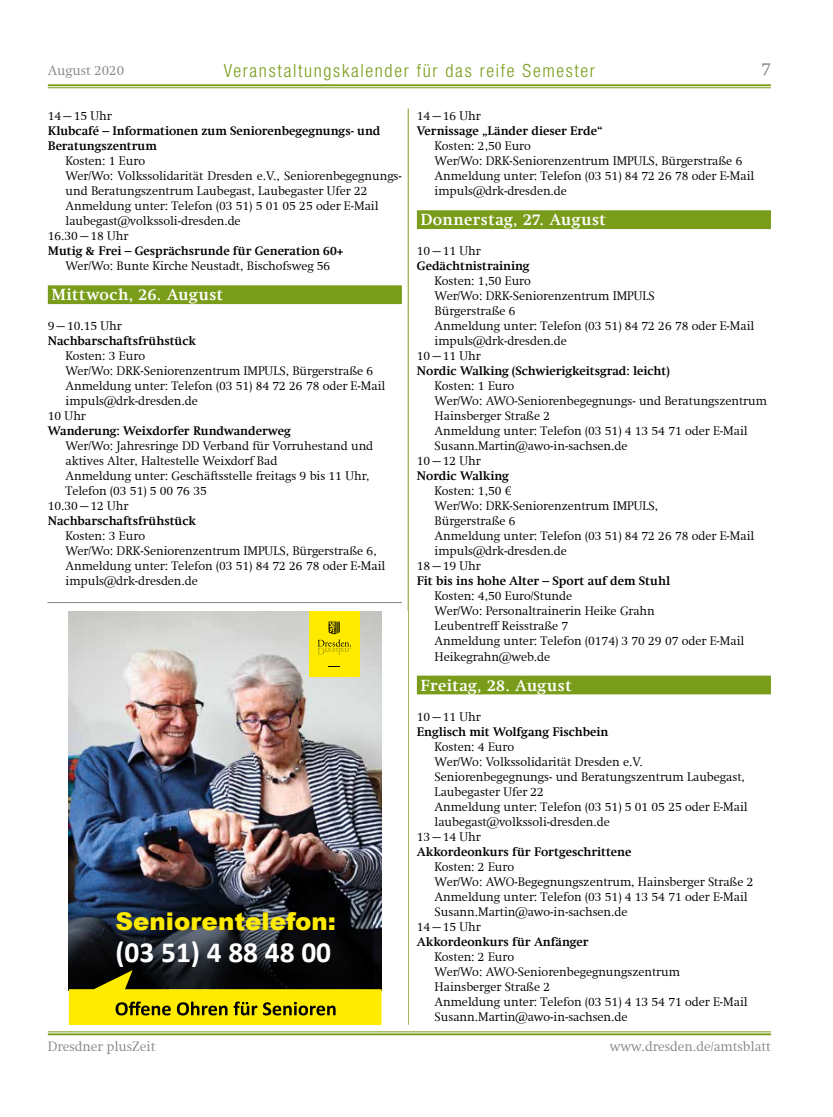
<style>
.page{position:relative;width:833px;height:1117px;background:#fff}
.page>*{position:absolute;margin:0;border:0;box-sizing:border-box;transform-origin:0 0}
.t1{font:700 29.25px "Calibri";color:#fff}
.t2{font:900 24.38px "Arial";color:#ffeb00}
.t3{font:300 condensed 18.12px "Helvetica Neue";letter-spacing:.09em;color:#799d1a}
.t4{font:300 18.12px "Swift Com";color:#878787}
.Pluszeit_Datum{font:700 16.25px "Swift Com";letter-spacing:.025em;color:#fff}
.t5{font:300 13.75px "Swift Com";letter-spacing:-.005em;color:#878787}
.Pluszeit_Fliesstext{font:300 12.5px/15px "Swift Com";letter-spacing:-.005em;color:#000}
.Pluszeit_Zeitangabe{font:700 12.5px "Swift Com";letter-spacing:-.005em;color:#000}
</style>
<div class="page">
<hr style="left:48px;top:87px;width:723px;height:1px;background:#799d1a">
<hr style="left:48px;top:84px;width:723px;height:2px;background:#799d1a">
<hr style="left:48px;top:1031px;width:723px;height:1px;background:#799d1a">
<hr style="left:48px;top:1033px;width:723px;height:2px;background:#799d1a">
<hr style="left:408px;top:108px;width:1px;height:916px;background:#799d1a">
<div style="left:48px;top:285px;width:354px;height:19px;background:#799d1a"></div>
<div style="left:417px;top:210px;width:354px;height:19px;background:#799d1a"></div>
<div style="left:417px;top:675px;width:354px;height:19px;background:#799d1a"></div>
<hr style="left:47px;top:602px;width:355px;height:1px;background:#878787">
<img style="left:69px;top:611px;width:312px;height:358px">
<svg style="left:69px;top:878px;width:304px;height:91px;background:#1d222e"></svg>
<div style="left:309px;top:611px;width:51px;height:65px;background:#ffeb00"></div>
<svg style="left:328px;top:666px;width:12px;height:1px"></svg>
<svg style="left:317px;top:621px;width:34px;height:33px"></svg>
<svg style="left:56px;top:969px;width:338px;height:64px"></svg>
<p class="t5" style="left:48px;top:62px;width:78px">August 2020</p>
<h3 class="t3" style="left:224px;top:60px;width:373px">Veranstaltungskalender für das reife Semester</h3>
<h3 class="t4" style="left:761px;top:58px;width:11px">7</h3>
<p class="Pluszeit_Fliesstext" style="left:48px;top:108px;width:65px">14–15 Uhr</p>
<p class="Pluszeit_Zeitangabe" style="left:48px;top:123px;width:334px">Klubcafé – Informationen zum Seniorenbegegnungs- und</p>
<p class="Pluszeit_Zeitangabe" style="left:48px;top:138px;width:111px">Beratungszentrum</p>
<p class="Pluszeit_Fliesstext" style="left:66px;top:153px;width:81px">Kosten: 1 Euro</p>
<p class="Pluszeit_Fliesstext" style="left:66px;top:168px;width:338px">Wer/Wo: Volkssolidarität Dresden e.V., Seniorenbegegnungs&shy;und Beratungszentrum Laubegast, Laubegaster Ufer 22</p>
<p class="Pluszeit_Fliesstext" style="left:66px;top:198px;width:314px">Anmeldung unter: Telefon (03 51) 5 01 05 25 oder E-Mail</p>
<p class="Pluszeit_Fliesstext" style="left:66px;top:213px;width:177px">laubegast@volkssoli-dresden.de</p>
<p class="Pluszeit_Fliesstext" style="left:48px;top:228px;width:82px">16.30–18 Uhr</p>
<p class="Pluszeit_Zeitangabe" style="left:48px;top:243px;width:297px">Mutig &amp; Frei – Gesprächsrunde für Generation 60+</p>
<p class="Pluszeit_Fliesstext" style="left:66px;top:258px;width:266px">Wer/Wo: Bunte Kirche Neustadt, Bischofsweg 56</p>
<p class="Pluszeit_Datum" style="left:51px;top:285px;width:173px">Mittwoch, 26. August</p>
<p class="Pluszeit_Fliesstext" style="left:48px;top:318px;width:75px">9–10.15 Uhr</p>
<p class="Pluszeit_Zeitangabe" style="left:48px;top:333px;width:150px">Nachbarschaftsfrühstück</p>
<p class="Pluszeit_Fliesstext" style="left:66px;top:348px;width:81px">Kosten: 3 Euro</p>
<p class="Pluszeit_Fliesstext" style="left:66px;top:363px;width:309px">Wer/Wo: DRK-Seniorenzentrum IMPULS, Bürgerstraße 6</p>
<p class="Pluszeit_Fliesstext" style="left:66px;top:378px;width:321px">Anmeldung unter: Telefon (03 51) 84 72 26 78 oder E-Mail</p>
<p class="Pluszeit_Fliesstext" style="left:66px;top:393px;width:134px">impuls@drk-dresden.de</p>
<p class="Pluszeit_Fliesstext" style="left:48px;top:408px;width:40px">10 Uhr</p>
<p class="Pluszeit_Zeitangabe" style="left:48px;top:423px;width:244px">Wanderung: Weixdorfer Rundwanderweg</p>
<p class="Pluszeit_Fliesstext" style="left:66px;top:438px;width:309px">Wer/Wo: Jahresringe DD Verband für Vorruhestand und</p>
<p class="Pluszeit_Fliesstext" style="left:66px;top:453px;width:213px">aktives Alter, Haltestelle Weixdorf Bad</p>
<p class="Pluszeit_Fliesstext" style="left:66px;top:468px;width:305px">Anmeldung unter: Geschäftsstelle freitags 9 bis 11 Uhr,</p>
<p class="Pluszeit_Fliesstext" style="left:66px;top:483px;width:143px">Telefon (03 51) 5 00 76 35</p>
<p class="Pluszeit_Fliesstext" style="left:48px;top:498px;width:82px">10.30–12 Uhr</p>
<p class="Pluszeit_Zeitangabe" style="left:48px;top:513px;width:150px">Nachbarschaftsfrühstück</p>
<p class="Pluszeit_Fliesstext" style="left:66px;top:528px;width:81px">Kosten: 3 Euro</p>
<p class="Pluszeit_Fliesstext" style="left:66px;top:543px;width:313px">Wer/Wo: DRK-Seniorenzentrum IMPULS, Bürgerstraße 6,</p>
<p class="Pluszeit_Fliesstext" style="left:66px;top:558px;width:321px">Anmeldung unter: Telefon (03 51) 84 72 26 78 oder E-Mail</p>
<p class="Pluszeit_Fliesstext" style="left:66px;top:573px;width:134px">impuls@drk-dresden.de</p>
<h2 class="t2" style="left:115px;top:903px;width:222px">Seniorentelefon:</h2>
<h1 class="t1" style="left:115px;top:931px;width:217px">(03 51) 4 88 48 00</h1>
<p class="Pluszeit_Fliesstext" style="left:417px;top:108px;width:65px">14–16 Uhr</p>
<p class="Pluszeit_Zeitangabe" style="left:417px;top:123px;width:187px">Vernissage „Länder dieser Erde“</p>
<p class="Pluszeit_Fliesstext" style="left:434px;top:138px;width:98px">Kosten: 2,50 Euro</p>
<p class="Pluszeit_Fliesstext" style="left:434px;top:153px;width:309px">Wer/Wo: DRK-Seniorenzentrum IMPULS, Bürgerstraße 6</p>
<p class="Pluszeit_Fliesstext" style="left:434px;top:168px;width:321px">Anmeldung unter: Telefon (03 51) 84 72 26 78 oder E-Mail</p>
<p class="Pluszeit_Fliesstext" style="left:434px;top:183px;width:134px">impuls@drk-dresden.de</p>
<p class="Pluszeit_Datum" style="left:420px;top:210px;width:187px">Donnerstag, 27. August</p>
<p class="Pluszeit_Fliesstext" style="left:417px;top:243px;width:65px">10–11 Uhr</p>
<p class="Pluszeit_Zeitangabe" style="left:417px;top:258px;width:114px">Gedächtnistraining</p>
<p class="Pluszeit_Fliesstext" style="left:434px;top:273px;width:98px">Kosten: 1,50 Euro</p>
<p class="Pluszeit_Fliesstext" style="left:434px;top:288px;width:222px">Wer/Wo: DRK-Seniorenzentrum IMPULS</p>
<p class="Pluszeit_Fliesstext" style="left:434px;top:303px;width:83px">Bürgerstraße 6</p>
<p class="Pluszeit_Fliesstext" style="left:434px;top:318px;width:321px">Anmeldung unter: Telefon (03 51) 84 72 26 78 oder E-Mail</p>
<p class="Pluszeit_Fliesstext" style="left:434px;top:333px;width:134px">impuls@drk-dresden.de</p>
<p class="Pluszeit_Fliesstext" style="left:417px;top:348px;width:65px">10–11 Uhr</p>
<p class="Pluszeit_Zeitangabe" style="left:417px;top:363px;width:254px">Nordic Walking (Schwierigkeitsgrad: leicht)</p>
<p class="Pluszeit_Fliesstext" style="left:434px;top:378px;width:81px">Kosten: 1 Euro</p>
<p class="Pluszeit_Fliesstext" style="left:434px;top:393px;width:334px">Wer/Wo: AWO-Seniorenbegegnungs- und Beratungszentrum</p>
<p class="Pluszeit_Fliesstext" style="left:434px;top:408px;width:117px">Hainsberger Straße 2</p>
<p class="Pluszeit_Fliesstext" style="left:434px;top:423px;width:314px">Anmeldung unter: Telefon (03 51) 4 13 54 71 oder E-Mail</p>
<p class="Pluszeit_Fliesstext" style="left:434px;top:438px;width:194px">Susann.Martin@awo-in-sachsen.de</p>
<p class="Pluszeit_Fliesstext" style="left:417px;top:453px;width:65px">10–12 Uhr</p>
<p class="Pluszeit_Zeitangabe" style="left:417px;top:468px;width:94px">Nordic Walking</p>
<p class="Pluszeit_Fliesstext" style="left:434px;top:483px;width:78px">Kosten: 1,50 €</p>
<p class="Pluszeit_Fliesstext" style="left:434px;top:498px;width:225px">Wer/Wo: DRK-Seniorenzentrum IMPULS,</p>
<p class="Pluszeit_Fliesstext" style="left:434px;top:513px;width:83px">Bürgerstraße 6</p>
<p class="Pluszeit_Fliesstext" style="left:434px;top:528px;width:321px">Anmeldung unter: Telefon (03 51) 84 72 26 78 oder E-Mail</p>
<p class="Pluszeit_Fliesstext" style="left:434px;top:543px;width:134px">impuls@drk-dresden.de</p>
<p class="Pluszeit_Fliesstext" style="left:417px;top:558px;width:65px">18–19 Uhr</p>
<p class="Pluszeit_Zeitangabe" style="left:417px;top:573px;width:255px">Fit bis ins hohe Alter – Sport auf dem Stuhl</p>
<p class="Pluszeit_Fliesstext" style="left:434px;top:588px;width:139px">Kosten: 4,50 Euro/Stunde</p>
<p class="Pluszeit_Fliesstext" style="left:434px;top:603px;width:222px">Wer/Wo: Personaltrainerin Heike Grahn</p>
<p class="Pluszeit_Fliesstext" style="left:434px;top:618px;width:135px">Leubentreff Reisstraße 7</p>
<p class="Pluszeit_Fliesstext" style="left:434px;top:633px;width:311px">Anmeldung unter: Telefon (0174) 3 70 29 07 oder E-Mail</p>
<p class="Pluszeit_Fliesstext" style="left:434px;top:648px;width:117px">Heikegrahn@web.de</p>
<p class="Pluszeit_Datum" style="left:420px;top:675px;width:153px">Freitag, 28. August</p>
<p class="Pluszeit_Fliesstext" style="left:417px;top:708px;width:65px">10–11 Uhr</p>
<p class="Pluszeit_Zeitangabe" style="left:417px;top:723px;width:193px">Englisch mit Wolfgang Fischbein</p>
<p class="Pluszeit_Fliesstext" style="left:434px;top:738px;width:81px">Kosten: 4 Euro</p>
<p class="Pluszeit_Fliesstext" style="left:434px;top:753px;width:210px">Wer/Wo: Volkssolidarität Dresden e.V.</p>
<p class="Pluszeit_Fliesstext" style="left:434px;top:768px;width:312px">Seniorenbegegnungs- und Beratungszentrum Laubegast,</p>
<p class="Pluszeit_Fliesstext" style="left:434px;top:783px;width:111px">Laubegaster Ufer 22</p>
<p class="Pluszeit_Fliesstext" style="left:434px;top:798px;width:314px">Anmeldung unter: Telefon (03 51) 5 01 05 25 oder E-Mail</p>
<p class="Pluszeit_Fliesstext" style="left:434px;top:813px;width:177px">laubegast@volkssoli-dresden.de</p>
<p class="Pluszeit_Fliesstext" style="left:417px;top:828px;width:65px">13–14 Uhr</p>
<p class="Pluszeit_Zeitangabe" style="left:417px;top:843px;width:216px">Akkordeonkurs für Fortgeschrittene</p>
<p class="Pluszeit_Fliesstext" style="left:434px;top:858px;width:81px">Kosten: 2 Euro</p>
<p class="Pluszeit_Fliesstext" style="left:434px;top:873px;width:320px">Wer/Wo: AWO-Begegnungszentrum, Hainsberger Straße 2</p>
<p class="Pluszeit_Fliesstext" style="left:434px;top:888px;width:314px">Anmeldung unter: Telefon (03 51) 4 13 54 71 oder E-Mail</p>
<p class="Pluszeit_Fliesstext" style="left:434px;top:903px;width:194px">Susann.Martin@awo-in-sachsen.de</p>
<p class="Pluszeit_Fliesstext" style="left:417px;top:918px;width:65px">14–15 Uhr</p>
<p class="Pluszeit_Zeitangabe" style="left:417px;top:933px;width:173px">Akkordeonkurs für Anfänger</p>
<p class="Pluszeit_Fliesstext" style="left:434px;top:948px;width:81px">Kosten: 2 Euro</p>
<p class="Pluszeit_Fliesstext" style="left:434px;top:963px;width:247px">Wer/Wo: AWO-Seniorenbegegnungszentrum</p>
<p class="Pluszeit_Fliesstext" style="left:434px;top:978px;width:117px">Hainsberger Straße 2</p>
<p class="Pluszeit_Fliesstext" style="left:434px;top:993px;width:314px">Anmeldung unter: Telefon (03 51) 4 13 54 71 oder E-Mail</p>
<p class="Pluszeit_Fliesstext" style="left:434px;top:1008px;width:194px">Susann.Martin@awo-in-sachsen.de</p>
<p class="t5" style="left:48px;top:1037px;width:109px">Dresdner plusZeit</p>
<p class="t5" style="left:610px;top:1037px;width:163px">www.dresden.de/amtsblatt</p>
</div>
